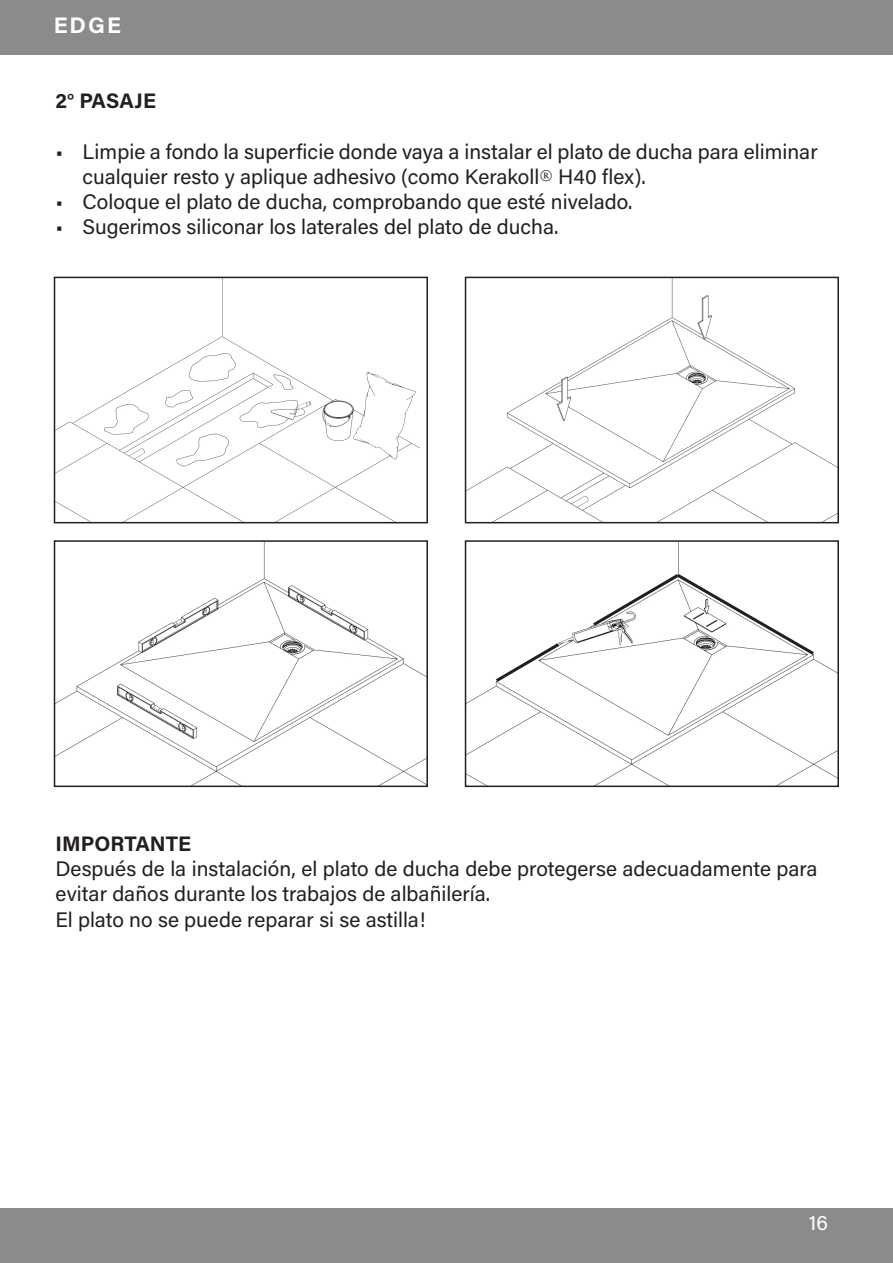
<style>
.page{position:relative;width:893px;height:1263px;background:#fff}
.page>*{position:absolute;margin:0;border:0;box-sizing:border-box;transform-origin:0 0}
.t1{font:22.5px "Acumin Variable Concept";color:#fff}
.t2{font:21px/25.2px "Acumin Variable Concept";letter-spacing:.02em;color:#231f20}
.t3{font:21px "Acumin Variable Concept";letter-spacing:.04em;color:#231f20}
.t4{font:21px "Acumin Variable Concept";color:#fff}
.s1{font-family:"Amiri"}
</style>
<div class="page">
<div style="left:0;top:0;width:893px;height:54px;background:#8b8b8d"></div>
<div style="left:0;top:1209px;width:893px;height:54px;background:#8b8b8d"></div>
<img style="left:57px;top:280px;width:362px;height:240px">
<div style="left:54px;top:277px;width:374px;height:246px;border:2px solid #231f20"></div>
<img style="left:468px;top:280px;width:368px;height:240px">
<div style="left:465px;top:277px;width:374px;height:246px;border:2px solid #231f20"></div>
<img style="left:468px;top:543px;width:368px;height:241px">
<div style="left:465px;top:540px;width:374px;height:247px;border:2px solid #231f20"></div>
<img style="left:57px;top:543px;width:368px;height:241px">
<div style="left:54px;top:540px;width:374px;height:247px;border:2px solid #231f20"></div>
<svg style="left:493px;top:640px;width:69px;height:45px"></svg>
<svg style="left:590px;top:571px;width:227px;height:86px"></svg>
<p class="t1" style="left:54px;top:9px;width:68px">EDGE</p>
<p class="t2" style="left:55px;top:88px;width:101px">2° PASAJE</p>
<p class="t2" style="left:82px;top:138px;width:736px;text-indent:-27px">• Limpie a fondo la superficie donde vaya a instalar el plato de ducha para eliminar cualquier resto y aplique adhesivo (como Kerakoll<span class="s1">®</span> H40 flex).</p>
<p class="t2" style="left:55px;top:188px;width:578px">• Coloque el plato de ducha, comprobando que esté nivelado.</p>
<p class="t2" style="left:55px;top:214px;width:504px">• Sugerimos siliconar los laterales del plato de ducha.</p>
<p class="t3" style="left:55px;top:829px;width:136px">IMPORTANTE</p>
<p class="t2" style="left:55px;top:855px;width:763px">Después de la instalación, el plato de ducha debe protegerse adecuadamente para evitar daños durante los trabajos de albañilería.</p>
<p class="t2" style="left:55px;top:906px;width:371px">El plato no se puede reparar si se astilla!</p>
<p class="t4" style="left:809px;top:1208px;width:20px">16</p>
</div>
